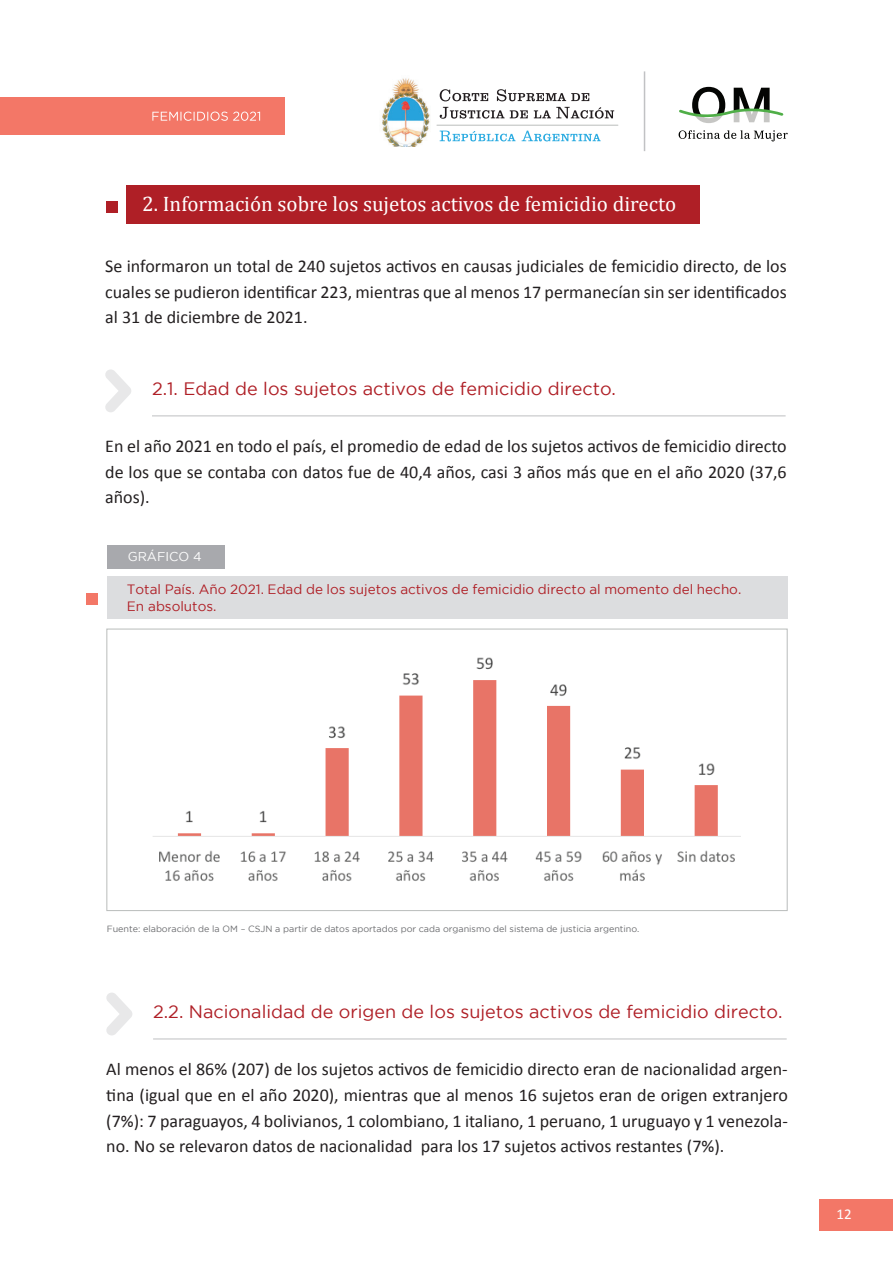
<style>
.page{position:relative;width:893px;height:1263px;background:#fff}
.page>*{position:absolute;margin:0;border:0;box-sizing:border-box;transform-origin:0 0}
.t1{font:21px "Cambria";color:#fff}
.t2{font:18px/25.5px "Calibri";color:#231f20;text-align:justify}
.t3{font:18px "Gotham";color:#af1f26}
.t4{font:15px "Calibri";color:#fff}
.t5{font:13.5px/16.2px "Gotham";color:#af1f26}
.t6{font:12.75px "Gotham";color:#fff}
.t7{font:9px "Gotham";color:#6c6d70}
</style>
<div class="page">
<div style="left:0;top:98px;width:285px;height:37px;background:#f37767"></div>
<div style="left:819px;top:1199px;width:74px;height:31px;background:#f37767"></div>
<svg style="left:679px;top:130px;width:109px;height:11px"></svg>
<svg style="left:679px;top:87px;width:104px;height:36px"></svg>
<img style="left:382px;top:78px;width:48px;height:69px">
<svg style="left:440px;top:107px;width:174px;height:12px"></svg>
<svg style="left:440px;top:89px;width:149px;height:12px"></svg>
<svg style="left:440px;top:131px;width:161px;height:11px"></svg>
<hr style="left:436px;top:125px;width:182px;height:1px;background:#bcbfbe">
<hr style="left:644px;top:71px;width:1px;height:80px;background:#c1c2c4">
<svg style="left:152px;top:112px;width:108px;height:9px"></svg>
<div style="left:126px;top:186px;width:574px;height:38px;background:#af1f26"></div>
<div style="left:106px;top:201px;width:12px;height:12px;background:#af1f26"></div>
<svg style="left:105px;top:369px;width:26px;height:43px"></svg>
<hr style="left:152px;top:415px;width:634px;height:2px;background:#c1c2c4">
<div style="left:107px;top:545px;width:118px;height:24px;background:#a8a9ad"></div>
<div style="left:107px;top:576px;width:680px;height:43px;background:#dcdddf"></div>
<div style="left:86px;top:593px;width:12px;height:11px;background:#f37767"></div>
<img style="left:153px;top:657px;width:588px;height:224px">
<svg style="left:106px;top:993px;width:26px;height:42px"></svg>
<hr style="left:153px;top:1038px;width:634px;height:2px;background:#c1c2c4">
<p class="t1" style="left:142px;top:191px;width:535px">2. Información sobre los sujetos activos de femicidio directo</p>
<p class="t2" style="left:105px;top:253px;width:683px">Se informaron un total de 240 sujetos activos en causas judiciales de femicidio directo, de los cuales se pudieron identificar 223, mientras que al menos 17 permanecían sin ser identificados al 31 de diciembre de 2021.</p>
<p class="t3" style="left:152px;top:378px;width:466px">2.1. Edad de los sujetos activos de femicidio directo.</p>
<p class="t2" style="left:105px;top:434px;width:683px">En el año 2021 en todo el país, el promedio de edad de los sujetos activos de femicidio directo de los que se contaba con datos fue de 40,4 años, casi 3 años más que en el año 2020 (37,6 años).</p>
<p class="t6" style="left:128px;top:550px;width:75px">GRÁFICO 4</p>
<p class="t5" style="left:127px;top:581px;width:616px">Total País. Año 2021. Edad de los sujetos activos de femicidio directo al momento del hecho.<br>En absolutos.</p>
<p class="t7" style="left:107px;top:923px;width:534px">Fuente: elaboración de la OM – CSJN a partir de datos aportados por cada organismo del sistema de justicia argentino.</p>
<p class="t3" style="left:153px;top:1001px;width:631px">2.2. Nacionalidad de origen de los sujetos activos de femicidio directo.</p>
<p class="t2" style="left:106px;top:1057px;width:683px">Al menos el 86% (207) de los sujetos activos de femicidio directo eran de nacionalidad argen&shy;tina (igual que en el año 2020), mientras que al menos 16 sujetos eran de origen extranjero (7%): 7 paraguayos, 4 bolivianos, 1 colombiano, 1 italiano, 1 peruano, 1 uruguayo y 1 venezola&shy;no. No se relevaron datos de nacionalidad para los 17 sujetos activos restantes (7%).</p>
<p class="t4" style="left:836px;top:1204px;width:17px">12</p>
</div>
